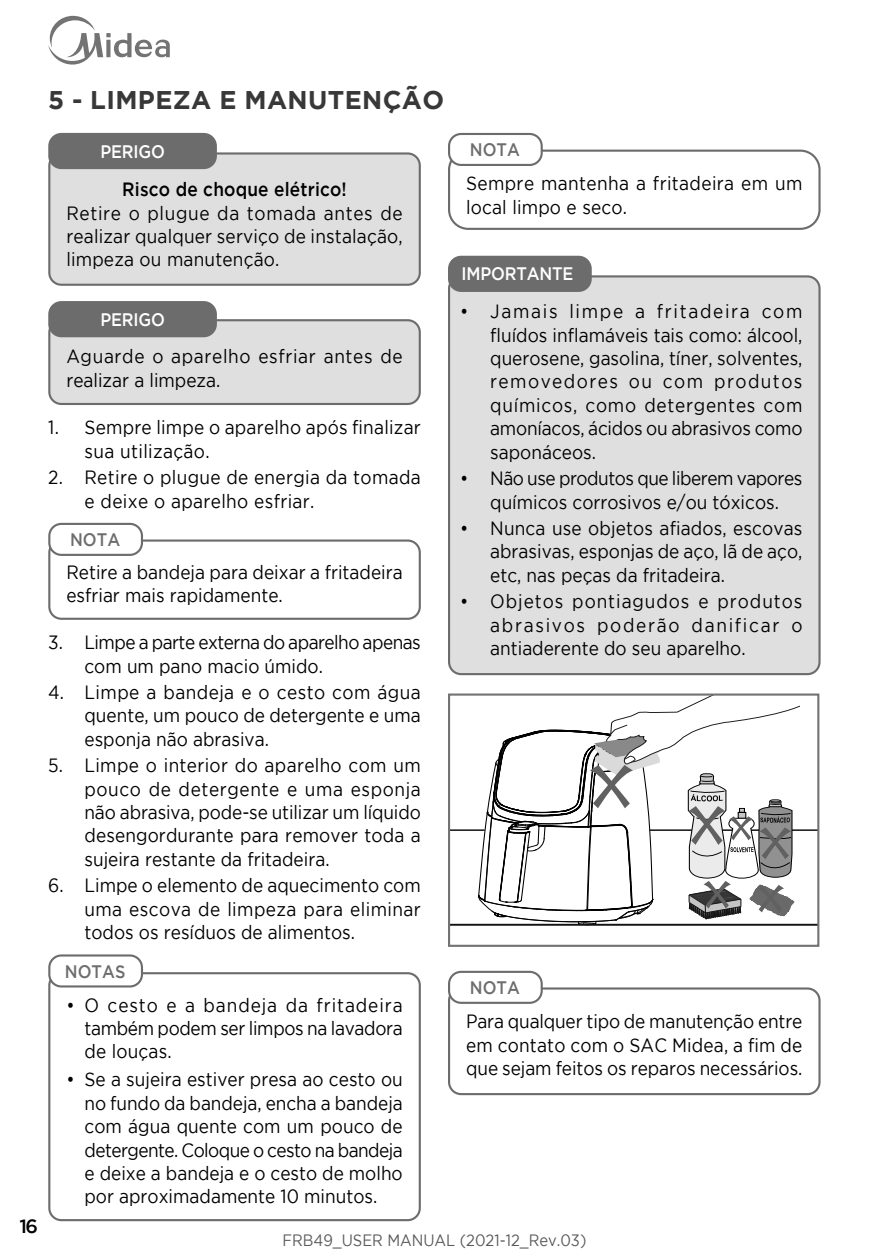
<style>
.page{position:relative;width:893px;height:1259px;background:#fff}
.page>*{position:absolute;margin:0;border:0;box-sizing:border-box;transform-origin:0 0}
.t1{font:700 25.5px "Gotham";letter-spacing:.015em;color:#383838}
.t2{font:19.2px/23.4px "Gotham";color:#000;text-align:justify;scale:.9 1}
.t3{font:19.2px/23.4px "Gotham";letter-spacing:.02em;color:#000;scale:.9 1}
.t4{font:19.2px/23.4px "Gotham";letter-spacing:-.025em;color:#000;text-align:center;scale:.9 1}
.t5{font:19.2px/23.4px "Gotham";letter-spacing:-.03em;color:#000;scale:.9 1}
.t6{font:19.2px/23.4px "Gotham";letter-spacing:.04em;color:#000;scale:.9 1}
.t7{font:500 19.2px "Gotham";letter-spacing:.01em;color:#000;scale:.9 1}
.t8{font:500 19.2px "Gotham";letter-spacing:.01em;color:#000}
.t9{font:500 18px "Gotham";letter-spacing:-.01em;color:#fff;scale:.9 1}
.t10{font:500 18px "Gotham";letter-spacing:.005em;color:#6d6d6d;scale:.9 1}
.t11{font:16.5px "Gotham";color:#595959;scale:.9 1}
</style>
<div class="page">
<svg style="left:48px;top:16px;width:122px;height:49px"></svg>
<hr style="left:650px;top:829px;width:168px;height:2px;background:#121212">
<hr style="left:449px;top:923px;width:369px;height:2px;background:#121212">
<hr style="left:449px;top:829px;width:36px;height:2px;background:#121212">
<svg style="left:478px;top:696px;width:321px;height:228px"></svg>
<div style="left:448px;top:693px;width:371px;height:254px;border:2px solid #737373"></div>
<div style="left:449px;top:276px;width:370px;height:398px;background:#dfdfdf;border-radius:12px"></div>
<div style="left:448px;top:275px;width:373px;height:400px;border:2px solid #6c6c6c;border-radius:12px"></div>
<div style="left:449px;top:257px;width:142px;height:34px;background:#6c6c6c;border-radius:12px"></div>
<div style="left:448px;top:256px;width:144px;height:36px;border:2px solid #6c6c6c;border-radius:12px"></div>
<div style="left:49px;top:153px;width:371px;height:132px;background:#dfdfdf;border-radius:12px"></div>
<div style="left:48px;top:152px;width:373px;height:134px;border:2px solid #6c6c6c;border-radius:12px"></div>
<div style="left:49px;top:134px;width:167px;height:34px;background:#6c6c6c;border-radius:12px"></div>
<div style="left:48px;top:133px;width:169px;height:36px;border:2px solid #6c6c6c;border-radius:12px"></div>
<div style="left:49px;top:320px;width:371px;height:84px;background:#dfdfdf;border-radius:12px"></div>
<div style="left:48px;top:319px;width:373px;height:86px;border:2px solid #6c6c6c;border-radius:12px"></div>
<div style="left:49px;top:302px;width:167px;height:34px;background:#6c6c6c;border-radius:12px"></div>
<div style="left:48px;top:301px;width:169px;height:36px;border:2px solid #6c6c6c;border-radius:12px"></div>
<div style="left:48px;top:539px;width:373px;height:81px;border:2px solid #6c6c6c;border-radius:12px"></div>
<div style="left:49px;top:524px;width:93px;height:31px;background:#fff;border-radius:12px"></div>
<div style="left:48px;top:523px;width:95px;height:33px;border:2px solid #6c6c6c;border-radius:12px"></div>
<div style="left:48px;top:972px;width:373px;height:249px;border:2px solid #6c6c6c;border-radius:12px"></div>
<div style="left:49px;top:955px;width:93px;height:31px;background:#fff;border-radius:12px"></div>
<div style="left:48px;top:954px;width:95px;height:33px;border:2px solid #6c6c6c;border-radius:12px"></div>
<div style="left:448px;top:987px;width:373px;height:108px;border:2px solid #6c6c6c;border-radius:12px"></div>
<div style="left:449px;top:972px;width:93px;height:30px;background:#fff;border-radius:12px"></div>
<div style="left:448px;top:970px;width:95px;height:34px;border:2px solid #6c6c6c;border-radius:12px"></div>
<div style="left:448px;top:150px;width:373px;height:80px;border:2px solid #6c6c6c;border-radius:19px"></div>
<div style="left:449px;top:134px;width:93px;height:31px;background:#fff;border-radius:12px"></div>
<div style="left:448px;top:133px;width:95px;height:33px;border:2px solid #6c6c6c;border-radius:12px"></div>
<p class="t8" style="left:19px;top:1219px;width:20px">16</p>
<h1 class="t1" style="left:48px;top:91px;width:397px">5 - LIMPEZA E MANUTENÇÃO</h1>
<p class="t9" style="left:100px;top:144px;width:73px">PERIGO</p>
<p class="t7" style="left:122px;top:182px;width:251px">Risco de choque elétrico!</p>
<p class="t2" style="left:66px;top:202px;width:375px">Retire o plugue da tomada antes de realizar qualquer serviço de instalação, limpeza ou manutenção.</p>
<p class="t9" style="left:100px;top:313px;width:73px">PERIGO</p>
<p class="t6" style="left:66px;top:346px;width:375px">Aguarde o aparelho esfriar antes de realizar a limpeza.</p>
<p class="t2" style="left:84px;top:417px;width:375px;text-indent:-36px">1. Sempre limpe o aparelho após finalizar sua utilização.</p>
<p class="t3" style="left:84px;top:467px;width:375px;text-indent:-36px">2. Retire o plugue de energia da tomada e deixe o aparelho esfriar.</p>
<p class="t10" style="left:70px;top:533px;width:57px">NOTA</p>
<p class="t2" style="left:66px;top:562px;width:375px">Retire a bandeja para deixar a fritadeira esfriar mais rapidamente.</p>
<p class="t5" style="left:84px;top:632px;width:375px;text-indent:-36px">3. Limpe a parte externa do aparelho apenas com um pano macio úmido.</p>
<p class="t2" style="left:84px;top:682px;width:375px;text-indent:-36px">4. Limpe a bandeja e o cesto com água quente, um pouco de detergente e uma esponja não abrasiva.</p>
<p class="t2" style="left:84px;top:755px;width:375px;text-indent:-36px">5. Limpe o interior do aparelho com um pouco de detergente e uma esponja não abrasiva, pode-se utilizar um líquido desengordurante para remover toda a sujeira restante da fritadeira.</p>
<p class="t2" style="left:84px;top:875px;width:375px;text-indent:-36px">6. Limpe o elemento de aquecimento com uma escova de limpeza para eliminar todos os resíduos de alimentos.</p>
<p class="t10" style="left:65px;top:964px;width:69px">NOTAS</p>
<p class="t2" style="left:84px;top:994px;width:355px;text-indent:-18px">• O cesto e a bandeja da fritadeira também podem ser limpos na lavadora de louças.</p>
<p class="t2" style="left:84px;top:1069px;width:355px;text-indent:-18px">• Se a sujeira estiver presa ao cesto ou no fundo da bandeja, encha a bandeja com água quente com um pouco de detergente. Coloque o cesto na bandeja e deixe a bandeja e o cesto de molho por aproximadamente 10 minutos.</p>
<p class="t10" style="left:470px;top:143px;width:57px">NOTA</p>
<p class="t3" style="left:466px;top:173px;width:375px">Sempre mantenha a fritadeira em um local limpo e seco.</p>
<p class="t9" style="left:461px;top:267px;width:126px">IMPORTANTE</p>
<p class="t2" style="left:490px;top:301px;width:348px;text-indent:-30px">• Jamais limpe a fritadeira com fluídos inflamáveis tais como: álcool, querosene, gasolina, tíner, solventes, removedores ou com produtos químicos, como detergentes com amoníacos, ácidos ou abrasivos como saponáceos.</p>
<p class="t4" style="left:460px;top:468px;width:382px">• Não use produtos que liberem vapores químicos corrosivos e/ou tóxicos.</p>
<p class="t2" style="left:490px;top:518px;width:348px;text-indent:-30px">• Nunca use objetos afiados, escovas abrasivas, esponjas de aço, lã de aço, etc, nas peças da fritadeira.</p>
<p class="t2" style="left:490px;top:591px;width:348px;text-indent:-30px">• Objetos pontiagudos e produtos abrasivos poderão danificar o antiaderente do seu aparelho.</p>
<p class="t10" style="left:470px;top:981px;width:57px">NOTA</p>
<p class="t2" style="left:466px;top:1011px;width:375px">Para qualquer tipo de manutenção entre em contato com o SAC Midea, a fim de que sejam feitos os reparos necessários.</p>
<p class="t11" style="left:282px;top:1233px;width:339px">FRB49_USER MANUAL (2021-12_Rev.03)</p>
</div>
